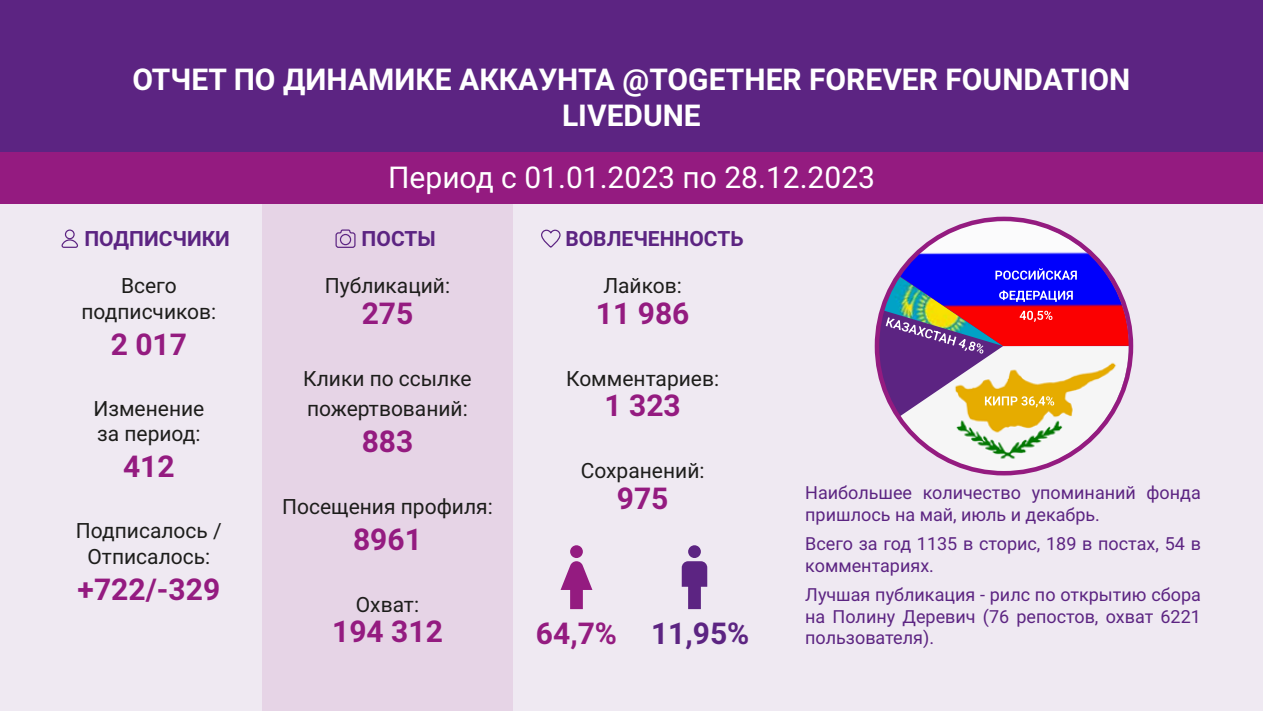
<style>
.page{position:relative;width:1263px;height:711px;background:#fff}
.page>*{position:absolute;margin:0;border:0;box-sizing:border-box;transform-origin:0 0}
.t1{font:700 30px/36px "Roboto";color:#fff;text-align:center}
.t2{font:700 30px "Roboto";color:#941b80}
.t3{font:30px "Roboto";color:#fff}
.t4{font:700 30px "Roboto";color:#5c2482}
.t5{font:21px/25.2px "Roboto";color:#1d1d1b;text-align:center}
.t6{font:700 21px "Roboto";color:#5c2482}
.t7{font:18px/21.6px "Roboto";color:#5c2482}
.s1{color:#941b80}
</style>
<div class="page">
<div style="left:0;top:0;width:1263px;height:165px;background:#5c2482"></div>
<div style="left:0;top:153px;width:1263px;height:557px;background:#efe9f2"></div>
<div style="left:0;top:152px;width:1263px;height:51px;background:#941b80"></div>
<div style="left:65px;top:229px;width:10px;height:10px;border:1px solid #5c2482;border-radius:50%"></div>
<svg style="left:61px;top:238px;width:17px;height:10px"></svg>
<div style="left:262px;top:201px;width:251px;height:509px;background:#e6d4e6"></div>
<svg style="left:335px;top:229px;width:21px;height:19px"></svg>
<div style="left:340px;top:234px;width:11px;height:11px;border:1px solid #5c2482;border-radius:50%"></div>
<svg style="left:541px;top:229px;width:20px;height:19px"></svg>
<svg style="left:682px;top:561px;width:25px;height:47px"></svg>
<div style="left:688px;top:545px;width:13px;height:12px;background:#5c2482;border-radius:50%"></div>
<svg style="left:560px;top:561px;width:32px;height:47px"></svg>
<div style="left:570px;top:545px;width:13px;height:12px;background:#941b80;border-radius:50%"></div>
<img style="left:899px;top:221px;width:230px;height:253px">
<img style="left:882px;top:276px;width:121px;height:70px">
<svg style="left:985px;top:396px;width:69px;height:11px"></svg>
<svg style="left:886px;top:317px;width:97px;height:36px;background:#795885"></svg>
<svg style="left:995px;top:268px;width:82px;height:54px;background:#732eb6"></svg>
<h1 class="t1" style="left:132px;top:60px;width:999px">ОТЧЕТ ПО ДИНАМИКЕ АККАУНТА @TOGETHER FOREVER FOUNDATION<br>LIVEDUNE</h1>
<h1 class="t3" style="left:388px;top:156px;width:488px">Период с 01.01.2023 по 28.12.2023</h1>
<p class="t6" style="left:84px;top:223px;width:147px">ПОДПИСЧИКИ</p>
<p class="t5" style="left:81px;top:272px;width:136px">Всего подписчиков:</p>
<h1 class="t2" style="left:111px;top:322px;width:78px">2 017</h1>
<p class="t6" style="left:362px;top:223px;width:76px">ПОСТЫ</p>
<p class="t5" style="left:325px;top:272px;width:127px">Публикаций:</p>
<h1 class="t2" style="left:362px;top:292px;width:53px">275</h1>
<p class="t6" style="left:565px;top:223px;width:180px">ВОВЛЕЧЕННОСТЬ</p>
<p class="t5" style="left:603px;top:272px;width:80px">Лайков:</p>
<h1 class="t2" style="left:596px;top:292px;width:95px">11 986</h1>
<p class="t5" style="left:93px;top:394px;width:112px;text-align:left">Изменение за период:</p>
<h1 class="t2" style="left:123px;top:445px;width:53px">412</h1>
<p class="t5" style="left:76px;top:517px;width:147px">Подписалось /<br>Отписалось:</p>
<h1 class="t2" style="left:78px;top:567px;width:144px">+722/-329</h1>
<p class="t5" style="left:303px;top:362px;width:170px;line-height:30.8px;text-align:left">Клики по ссылке пожертвований:</p>
<h1 class="t2" style="left:362px;top:420px;width:53px">883</h1>
<p class="t5" style="left:282px;top:493px;width:212px">Посещения профиля:</p>
<h1 class="t2" style="left:353px;top:518px;width:70px">8961</h1>
<p class="t5" style="left:356px;top:590px;width:65px">Охват:</p>
<h1 class="t2" style="left:332px;top:610px;width:112px">194 312</h1>
<p class="t5" style="left:566px;top:364px;width:155px">Комментариев:</p>
<h1 class="t2" style="left:604px;top:384px;width:78px">1 323</h1>
<p class="t5" style="left:581px;top:457px;width:125px">Сохранений:</p>
<h1 class="t2" style="left:617px;top:476px;width:53px">975</h1>
<p class="t7" style="left:805px;top:481px;width:397px">Наибольшее количество упоминаний фонда пришлось на май, июль и декабрь.</p>
<p class="t7" style="left:805px;top:532px;width:397px">Всего за год 1135 в сторис, 189 в постах, 54 в комментариях.</p>
<p class="t7" style="left:805px;top:582px;width:397px">Лучшая публикация - рилс по открытию сбора на Полину Деревич (76 репостов, охват 6221</p>
<h1 class="t4" style="left:536px;top:612px;width:215px"><span class="s1">64,7%</span> 11,95%</h1>
<p class="t7" style="left:805px;top:626px;width:130px">пользователя).</p>
</div>
